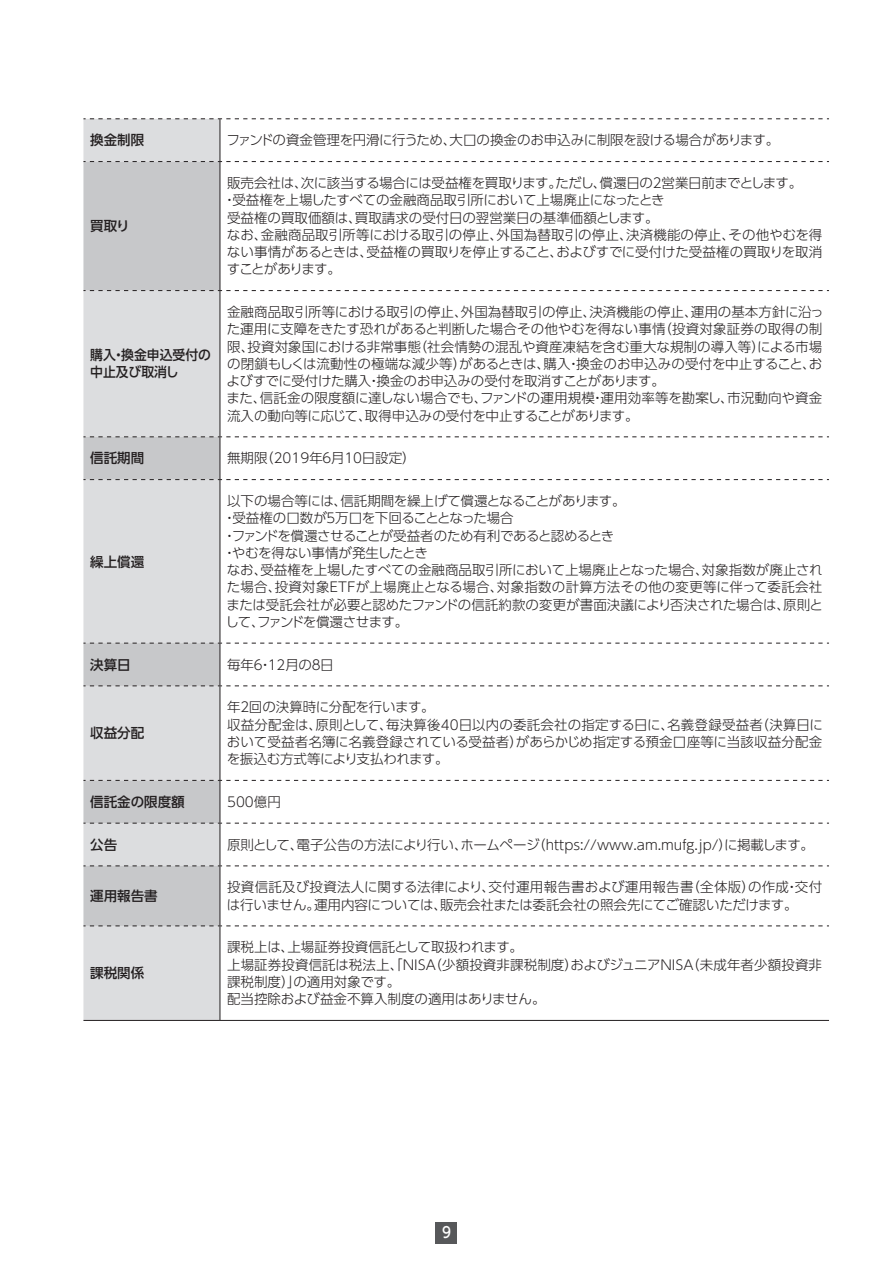
<style>
.page{position:relative;width:893px;height:1263px;background:#fff}
.page>*{position:absolute;margin:0;border:0;box-sizing:border-box;transform-origin:0 0}
.t1{font:500 15px "UD Shin Go Pro";color:#fff;scale:.9 1}
.t2{font:300 13.5px/17.2px "UD Shin Go Pro";color:#231f20}
.t3{font:300 13.5px "UD Shin Go Pro";letter-spacing:-.03em;color:#231f20}
.t4{font:500 13.5px "UD Shin Go Pro";color:#231f20}
.t5{font:300 13.5px "UD Shin Go Pro";letter-spacing:-.02em;color:#231f20}
.t6{font:500 13.5px/17.2px "UD Shin Go Pro";color:#231f20;scale:.95 1}
.t7{font:300 13.5px "UD Shin Go Pro";letter-spacing:-.105em;color:#231f20}
.t8{font:300 13.5px "UD Shin Go Pro";letter-spacing:-.08em;color:#231f20}
</style>
<div class="page">
<div style="left:436px;top:1222px;width:21px;height:21px;background:#57585a"></div>
<div style="left:83px;top:119px;width:137px;height:901px;background:#dcdddf"></div>
<svg style="left:83px;top:162px;width:137px;height:763px;background:#d2d3d5"></svg>
<hr style="left:220px;top:119px;width:1px;height:42px;background:#231f20">
<hr style="left:220px;top:162px;width:1px;height:128px;background:#231f20">
<hr style="left:220px;top:291px;width:1px;height:145px;background:#231f20">
<hr style="left:220px;top:437px;width:1px;height:42px;background:#231f20">
<hr style="left:220px;top:480px;width:1px;height:163px;background:#231f20">
<hr style="left:220px;top:643px;width:1px;height:42px;background:#231f20">
<hr style="left:220px;top:686px;width:1px;height:94px;background:#231f20">
<hr style="left:220px;top:781px;width:1px;height:42px;background:#231f20">
<hr style="left:220px;top:823px;width:1px;height:42px;background:#231f20">
<hr style="left:220px;top:866px;width:1px;height:59px;background:#231f20">
<hr style="left:220px;top:926px;width:1px;height:94px;background:#231f20">
<hr style="left:83px;top:1020px;width:137px;height:1px;background:#231f20">
<hr style="left:220px;top:1020px;width:609px;height:1px;background:#231f20">
<svg style="left:83px;top:479px;width:746px;height:1px"></svg>
<svg style="left:83px;top:643px;width:746px;height:1px"></svg>
<svg style="left:83px;top:685px;width:746px;height:1px"></svg>
<svg style="left:83px;top:780px;width:746px;height:1px"></svg>
<svg style="left:83px;top:823px;width:746px;height:1px"></svg>
<svg style="left:83px;top:865px;width:746px;height:1px"></svg>
<svg style="left:83px;top:925px;width:746px;height:1px"></svg>
<svg style="left:83px;top:118px;width:746px;height:1px"></svg>
<svg style="left:83px;top:161px;width:746px;height:1px"></svg>
<svg style="left:83px;top:290px;width:746px;height:1px"></svg>
<svg style="left:83px;top:436px;width:746px;height:1px"></svg>
<p class="t4" style="left:90px;top:129px;width:55px">換金制限</p>
<p class="t3" style="left:226px;top:129px;width:554px">ファンドの資金管理を円滑に行うため、大口の換金のお申込みに制限を設ける場合があります。</p>
<p class="t4" style="left:90px;top:215px;width:41px">買取り</p>
<p class="t6" style="left:90px;top:346px;width:129px">購入・換金申込受付の中止及び取消し</p>
<p class="t3" style="left:227px;top:172px;width:577px">販売会社は、次に該当する場合には受益権を買取ります。ただし、償還日の２営業日前までとします。</p>
<p class="t5" style="left:223px;top:189px;width:443px">・受益権を上場したすべての金融商品取引所において上場廃止になったとき</p>
<p class="t2" style="left:227px;top:208px;width:433px">受益権の買取価額は、買取請求の受付日の翌営業日の基準価額とします。</p>
<p class="t2" style="left:227px;top:226px;width:597px">なお、金融商品取引所等における取引の停止、外国為替取引の停止、決済機能の停止、その他やむを得</p>
<p class="t2" style="left:227px;top:243px;width:597px">ない事情があるときは、受益権の買取りを停止すること、およびすでに受付けた受益権の買取りを取消</p>
<p class="t8" style="left:227px;top:258px;width:115px">すことがあります。</p>
<p class="t2" style="left:227px;top:303px;width:599px">金融商品取引所等における取引の停止、外国為替取引の停止、決済機能の停止、運用の基本方針に沿った運用に支障をきたす恐れがあると判断した場合その他やむを得ない事情（投資対象証券の取得の制限、投資対象国における非常事態（社会情勢の混乱や資産凍結を含む重大な規制の導入等）による市場の閉鎖もしくは流動性の極端な減少等）があるときは、購入・換金のお申込みの受付を中止すること、およびすでに受付けた購入・換金のお申込みの受付を取消すことがあります。<br>また、信託金の限度額に達しない場合でも、ファンドの運用規模・運用効率等を勘案し、市況動向や資金流入の動向等に応じて、取得申込みの受付を中止することがあります。</p>
<p class="t4" style="left:90px;top:447px;width:55px">信託期間</p>
<p class="t2" style="left:227px;top:449px;width:190px">無期限（2019年６月10日設定）</p>
<p class="t4" style="left:90px;top:550px;width:55px">繰上償還</p>
<p class="t2" style="left:223px;top:492px;width:602px;text-indent:4px">以下の場合等には、信託期間を繰上げて償還となることがあります。<br>・受益権の口数が５万口を下回ることとなった場合<br>・ファンドを償還させることが受益者のため有利であると認めるとき<br>・やむを得ない事情が発生したとき<br>なお、受益権を上場したすべての金融商品取引所において上場廃止となった場合、対象指数が廃止された場合、投資対象ＥＴＦが上場廃止となる場合、対象指数の計算方法その他の変更等に伴って委託会社または受託会社が必要と認めたファンドの信託約款の変更が書面決議により否決された場合は、原則として、ファンドを償還させます。</p>
<p class="t4" style="left:90px;top:654px;width:42px">決算日</p>
<p class="t7" style="left:227px;top:654px;width:108px">毎年６・1 2月の８日</p>
<p class="t4" style="left:90px;top:722px;width:55px">収益分配</p>
<p class="t2" style="left:227px;top:698px;width:598px">年２回の決算時に分配を行います。<br>収益分配金は、原則として、毎決算後40日以内の委託会社の指定する日に、名義登録受益者（決算日において受益者名簿に名義登録されている受益者）があらかじめ指定する預金口座等に当該収益分配金を振込む方式等により支払われます。</p>
<p class="t4" style="left:90px;top:791px;width:96px">信託金の限度額</p>
<p class="t2" style="left:227px;top:793px;width:55px">500億円</p>
<p class="t4" style="left:90px;top:834px;width:28px">公告</p>
<p class="t2" style="left:227px;top:835px;width:588px">原則として、電子公告の方法により行い、ホームページ（https://www.am.mufg.jp/）に掲載します。</p>
<p class="t4" style="left:90px;top:885px;width:69px">運用報告書</p>
<p class="t2" style="left:227px;top:878px;width:597px">投資信託及び投資法人に関する法律により、交付運用報告書および運用報告書（全体版）の作成・交付は行いません。運用内容については、販売会社または委託会社の照会先にてご確認いただけます。</p>
<p class="t4" style="left:90px;top:962px;width:55px">課税関係</p>
<p class="t2" style="left:227px;top:938px;width:596px">課税上は、上場証券投資信託として取扱われます。<br>上場証券投資信託は税法上、「ＮＩＳＡ（少額投資非課税制度）およびジュニアＮＩＳＡ（未成年者少額投資非課税制度）」の適用対象です。<br>配当控除および益金不算入制度の適用はありません。</p>
<p class="t1" style="left:442px;top:1220px;width:11px">9</p>
</div>
